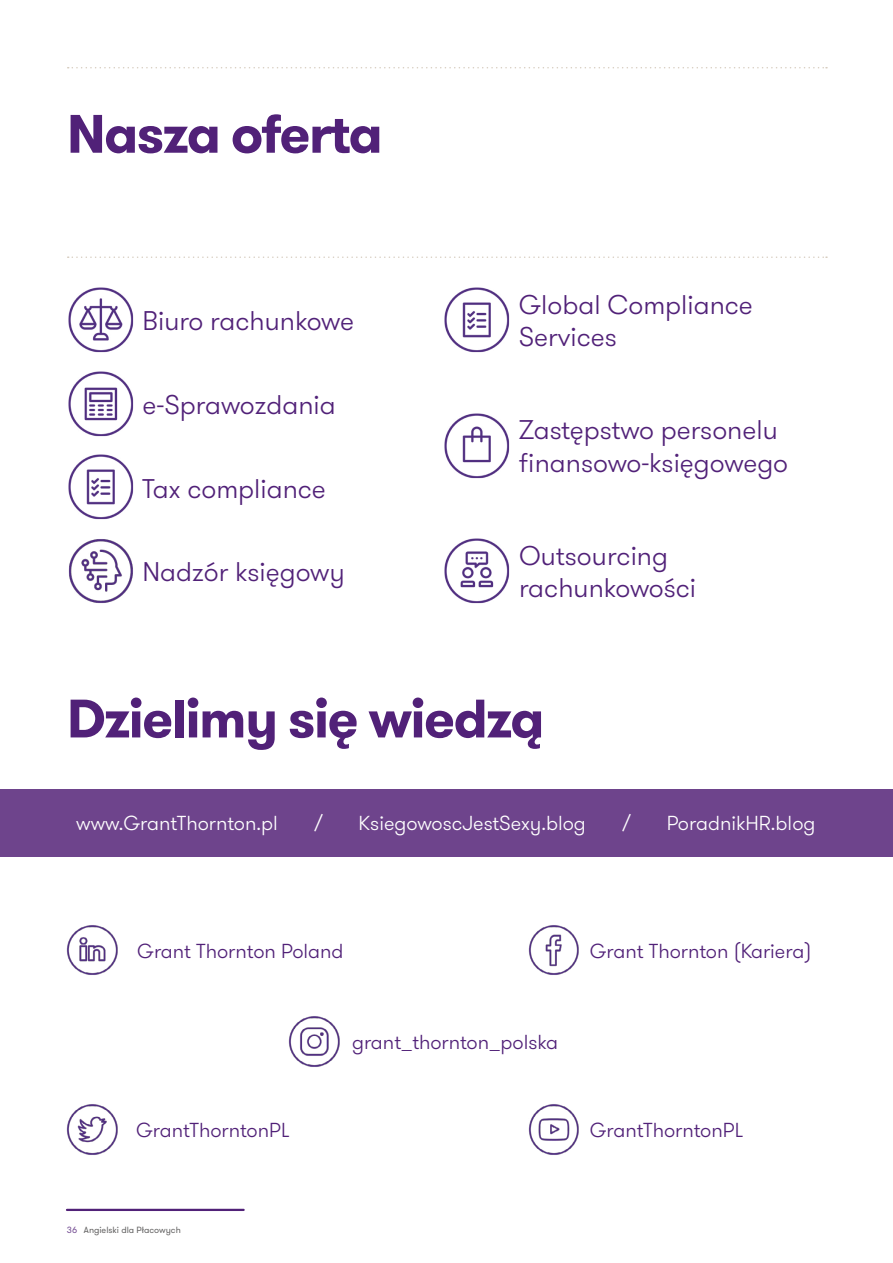
<style>
.page{position:relative;width:893px;height:1263px;background:#fff}
.page>*{position:absolute;margin:0;border:0;box-sizing:border-box;transform-origin:0 0}
.t1{font:700 54px "GT Walsheim Pro";letter-spacing:-.03em;color:#512178}
.t2{font:300 27px/32.4px "GT Walsheim Pro";color:#512178}
.t3{font:300 20.25px "GT Walsheim Pro";color:#512178}
.t4{font:300 20.25px "GT Walsheim Pro";color:#fff}
.t5{font:9px "GT Walsheim Pro";color:#646363}
.s1{color:#754e93}
</style>
<div class="page">
<svg style="left:68px;top:256px;width:759px;height:2px"></svg>
<svg style="left:68px;top:67px;width:759px;height:1px"></svg>
<div style="left:0;top:789px;width:893px;height:67px;background:#6e448c"></div>
<img style="left:68px;top:287px;width:66px;height:66px">
<img style="left:68px;top:371px;width:66px;height:66px">
<img style="left:444px;top:538px;width:66px;height:66px">
<img style="left:68px;top:539px;width:65px;height:64px">
<img style="left:68px;top:454px;width:66px;height:66px">
<img style="left:444px;top:413px;width:66px;height:66px">
<img style="left:444px;top:287px;width:66px;height:66px">
<img style="left:528px;top:925px;width:51px;height:50px">
<img style="left:289px;top:1016px;width:51px;height:51px">
<img style="left:67px;top:925px;width:51px;height:50px">
<img style="left:67px;top:1104px;width:51px;height:51px">
<img style="left:528px;top:1104px;width:51px;height:51px">
<hr style="left:67px;top:1209px;width:177px;height:2px;background:#512178">
<h1 class="t1" style="left:67px;top:99px;width:317px">Nasza oferta</h1>
<p class="t2" style="left:142px;top:305px;width:213px">Biuro rachunkowe</p>
<p class="t2" style="left:142px;top:389px;width:195px">e-Sprawozdania</p>
<p class="t2" style="left:142px;top:472px;width:185px">Tax compliance</p>
<p class="t2" style="left:142px;top:556px;width:204px">Nadzór księgowy</p>
<p class="t2" style="left:519px;top:289px;width:236px">Global Compliance<br>Services</p>
<p class="t2" style="left:519px;top:414px;width:271px">Zastępstwo personelu finansowo-księgowego</p>
<p class="t2" style="left:519px;top:540px;width:179px">Outsourcing rachunkowości</p>
<h1 class="t1" style="left:67px;top:683px;width:479px">Dzielimy się wiedzą</h1>
<p class="t4" style="left:76px;top:811px;width:203px">www.GrantThornton.pl</p>
<p class="t4" style="left:314px;top:811px;width:10px">/</p>
<p class="t4" style="left:359px;top:811px;width:229px">KsiegowoscJestSexy.blog</p>
<p class="t4" style="left:622px;top:811px;width:10px">/</p>
<p class="t4" style="left:667px;top:811px;width:150px">PoradnikHR.blog</p>
<p class="t3" style="left:137px;top:938px;width:208px">Grant Thornton Poland</p>
<p class="t3" style="left:352px;top:1029px;width:208px">grant_thornton_polska</p>
<p class="t3" style="left:590px;top:938px;width:223px">Grant Thornton (Kariera)</p>
<p class="t3" style="left:136px;top:1117px;width:155px">GrantThorntonPL</p>
<p class="t3" style="left:590px;top:1117px;width:155px">GrantThorntonPL</p>
<p class="t5" style="left:67px;top:1224px;width:115px"><span class="s1">36</span> Angielski dla Płacowych</p>
</div>
